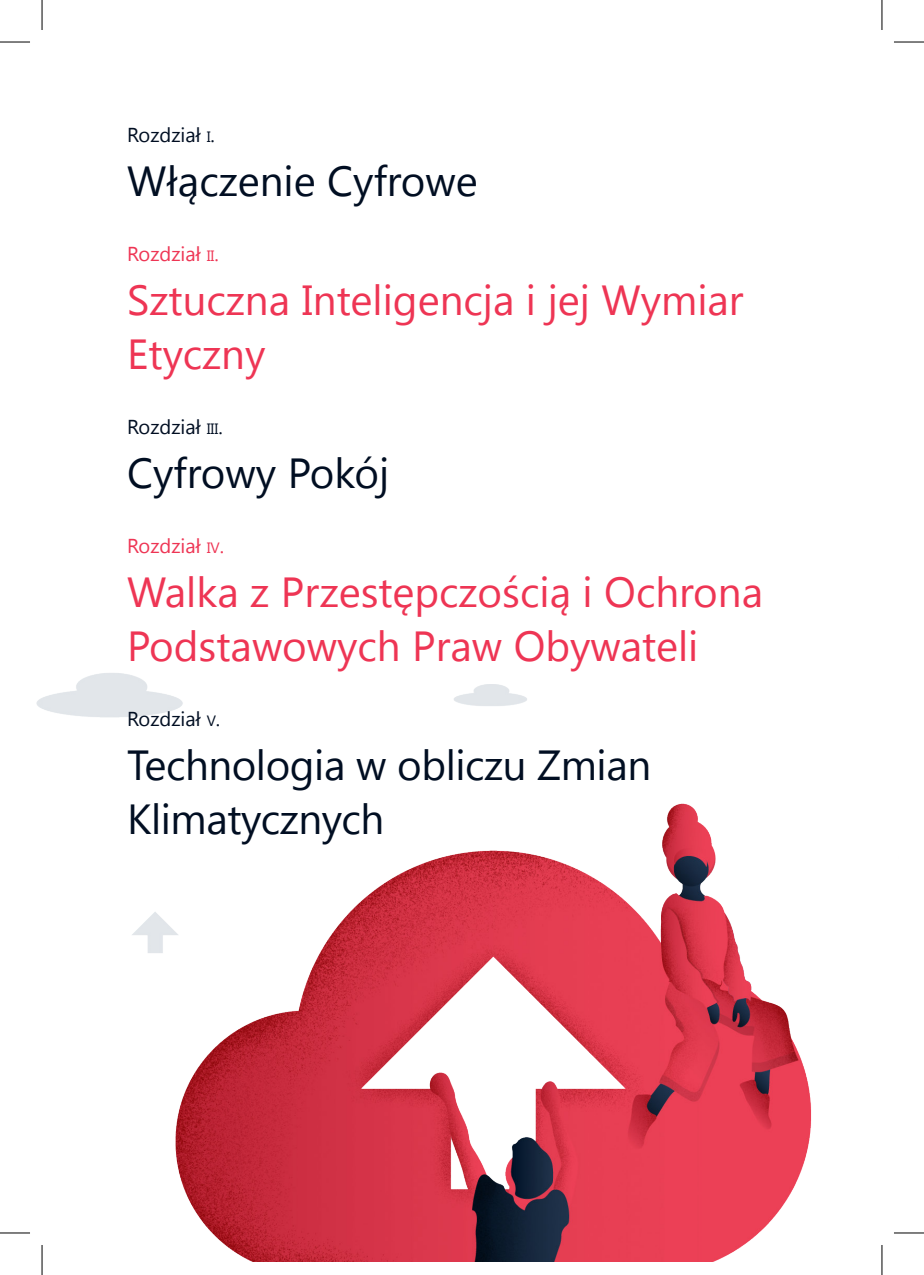
<style>
.page{position:relative;width:924px;height:1275px;background:#fff}
.page>*{position:absolute;margin:0;border:0;box-sizing:border-box;transform-origin:0 0}
.t1{font:42px/54px "Segoe UI";color:#ee3554}
.t2{font:42px "Segoe UI";letter-spacing:-.01em;color:#010e22}
.t3{font:20.2px "Segoe UI";color:#010e22}
.t4{font:20.2px "Segoe UI";color:#ee3554}
.s1{font-size:15px}
</style>
<div class="page">
<img style="left:36px;top:673px;width:847px;height:588px">
<hr style="left:41px;top:1245px;width:2px;height:30px;background:#fff">
<hr style="left:880px;top:1245px;width:2px;height:30px;background:#fff">
<hr style="left:0;top:42px;width:30px;height:1px;background:#000">
<hr style="left:893px;top:42px;width:30px;height:1px;background:#000">
<hr style="left:0;top:1232px;width:30px;height:1px;background:#000">
<hr style="left:893px;top:1232px;width:30px;height:1px;background:#000">
<hr style="left:42px;top:0;width:1px;height:30px;background:#000">
<hr style="left:42px;top:1245px;width:1px;height:30px;background:#000">
<hr style="left:881px;top:0;width:1px;height:30px;background:#000">
<hr style="left:881px;top:1245px;width:1px;height:30px;background:#000">
<p class="t3" style="left:127px;top:121px;width:89px">Rozdział <span class="s1">I</span>.</p>
<p class="t2" style="left:127px;top:152px;width:352px">Włączenie Cyfrowe</p>
<p class="t4" style="left:127px;top:240px;width:93px">Rozdział <span class="s1">II</span>.</p>
<p class="t1" style="left:127px;top:271px;width:617px">Sztuczna Inteligencja i jej Wymiar<br>Etyczny</p>
<p class="t3" style="left:127px;top:413px;width:97px">Rozdział <span class="s1">III</span>.</p>
<p class="t2" style="left:127px;top:444px;width:263px">Cyfrowy Pokój</p>
<p class="t4" style="left:127px;top:532px;width:99px">Rozdział <span class="s1">IV</span>.</p>
<p class="t1" style="left:127px;top:563px;width:637px">Walka z Przestępczością i Ochrona<br>Podstawowych Praw Obywateli</p>
<p class="t3" style="left:127px;top:705px;width:95px">Rozdział <span class="s1">V</span>.</p>
<p class="t2" style="left:127px;top:736px;width:525px">Technologia w obliczu Zmian</p>
<p class="t2" style="left:127px;top:790px;width:258px">Klimatycznych</p>
</div>
